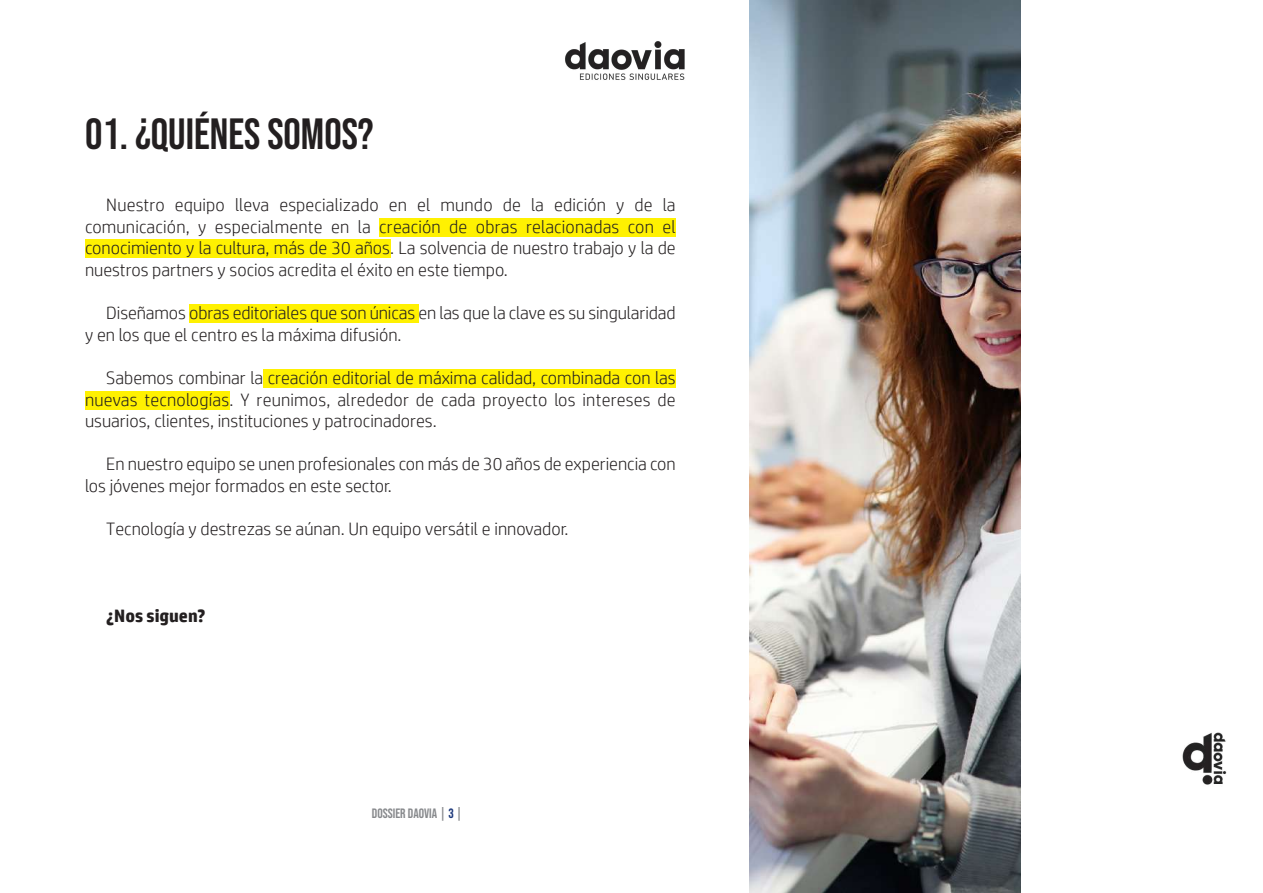
<style>
.page{position:relative;width:1263px;height:893px;background:#fff}
.page>*{position:absolute;margin:0;border:0;box-sizing:border-box;transform-origin:0 0}
.t1{font:43.5px "Bebas Neue";color:#231f20}
.t2{font:300 18px/21.6px "HP Simplified";color:#231f20;text-align:justify}
.t3{font:700 18px "HP Simplified";color:#231f20}
.t4{font:13.5px "Bebas Neue";color:#87898c}
.s1{color:#1b377a}
</style>
<div class="page">
<img style="left:565px;top:41px;width:120px;height:39px">
<img style="left:1182px;top:732px;width:45px;height:53px">
<img style="left:749px;top:0;width:271px;height:893px">
<div style="left:379px;top:218px;width:297px;height:18px;background:#fff101"></div>
<div style="left:85px;top:240px;width:305px;height:18px;background:#fff101"></div>
<div style="left:189px;top:305px;width:229px;height:18px;background:#fff101"></div>
<div style="left:263px;top:369px;width:413px;height:18px;background:#fff101"></div>
<div style="left:85px;top:391px;width:144px;height:18px;background:#fff101"></div>
<h1 class="t1" style="left:85px;top:110px;width:290px">01. ¿QUIÉNES SOMOS?</h1>
<p class="t2" style="left:85px;top:194px;width:592px;text-indent:21px">Nuestro equipo lleva especializado en el mundo de la edición y de la comunicación, y especialmente en la creación de obras relacionadas con el conocimiento y la cultura, más de 30 años. La solvencia de nuestro trabajo y la de nuestros partners y socios acredita el éxito en este tiempo.</p>
<p class="t2" style="left:85px;top:302px;width:592px;text-indent:21px">Diseñamos obras editoriales que son únicas en las que la clave es su singularidad y en los que el centro es la máxima difusión.</p>
<p class="t2" style="left:85px;top:367px;width:592px;text-indent:21px">Sabemos combinar la creación editorial de máxima calidad, combinada con las nuevas tecnologías. Y reunimos, alrededor de cada proyecto los intereses de usuarios, clientes, instituciones y patrocinadores.</p>
<p class="t2" style="left:85px;top:453px;width:592px;text-indent:21px">En nuestro equipo se unen profesionales con más de 30 años de experiencia con los jóvenes mejor formados en este sector.</p>
<p class="t2" style="left:106px;top:518px;width:464px">Tecnología y destrezas se aúnan. Un equipo versátil e innovador.</p>
<p class="t3" style="left:106px;top:605px;width:101px">¿Nos siguen?</p>
<p class="t4" style="left:372px;top:806px;width:92px">DOSSIER DAOVIA | <span class="s1">3</span> |</p>
</div>
